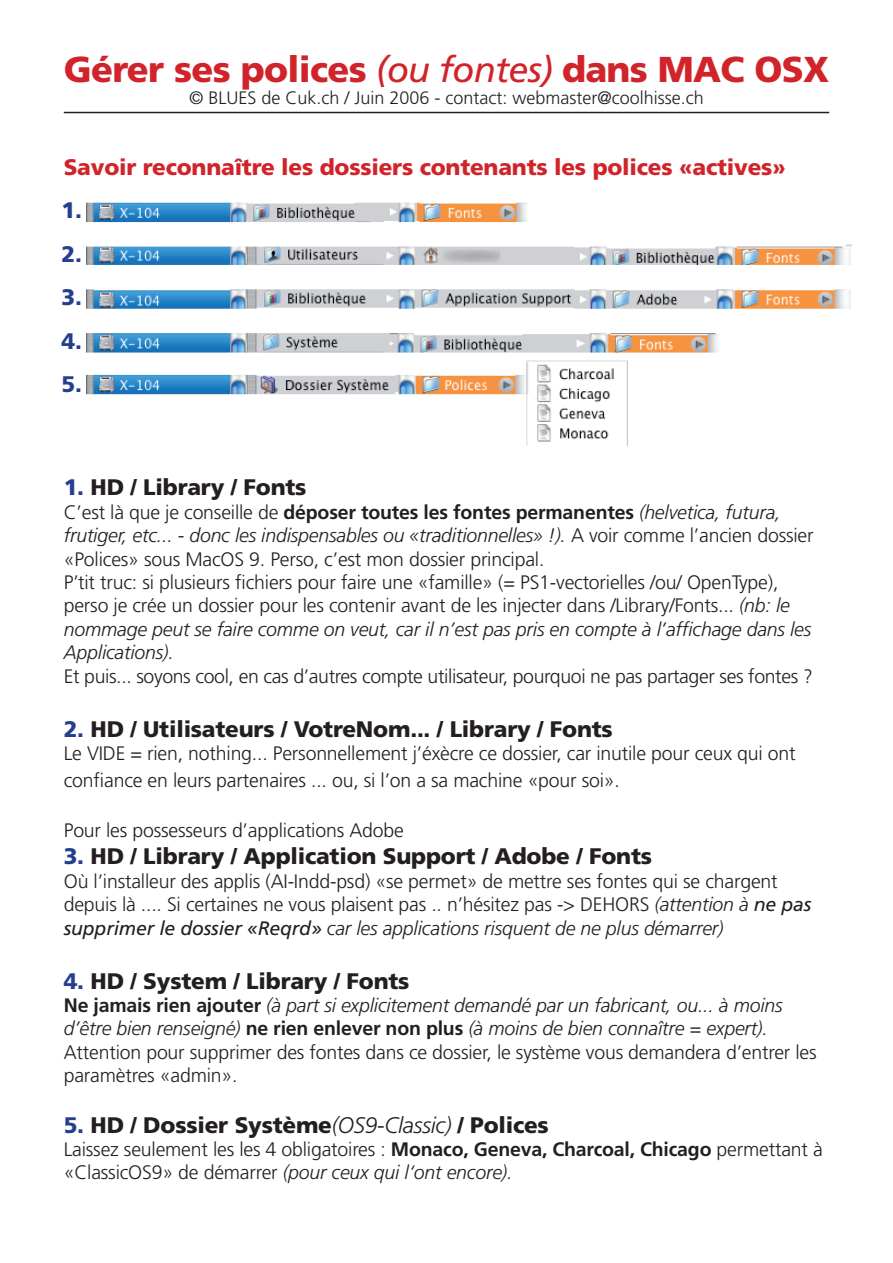
<style>
.page{position:relative;width:893px;height:1263px;background:#fff}
.page>*{position:absolute;margin:0;border:0;box-sizing:border-box;transform-origin:0 0}
.t1{font:900 36px "Frutiger";letter-spacing:-.02em;color:#d1232a}
.t2{font:900 22.5px "Frutiger";letter-spacing:-.01em;color:#231f20}
.t3{font:900 22.5px "Frutiger";letter-spacing:-.01em;color:#d1232a}
.t4{font:900 22.5px/43.5px "Frutiger";color:#253f8e;text-align:justify}
.t5{font:300 19.5px/23.4px "Frutiger";letter-spacing:-.01em;color:#231f20}
.t6{font:italic 300 19.5px/23.4px "Frutiger";letter-spacing:-.01em;color:#231f20}
.t7{font:300 18px "Frutiger";color:#231f20}
.s1{font-weight:400;font-style:italic}
.s2{color:#253f8e}
.s3{font-weight:700}
.s4{font-style:italic}
.s5{font-weight:700;font-style:normal}
.s6{font-style:normal}
.s7{font-weight:300;font-style:italic}
</style>
<div class="page">
<hr style="left:64px;top:112px;width:765px;height:1px;background:#231f20">
<img style="left:86px;top:202px;width:765px;height:244px">
<h1 class="t1" style="left:64px;top:48px;width:767px">Gérer ses polices <span class="s1">(ou fontes)</span> dans MAC OSX</h1>
<p class="t7" style="left:189px;top:87px;width:516px">© BLUES de Cuk.ch / Juin 2006 - contact: webmaster@coolhisse.ch</p>
<p class="t3" style="left:64px;top:153px;width:724px">Savoir reconnaître les dossiers contenants les polices «actives»</p>
<p class="t4" style="left:62px;top:188px;width:22px">1.<br>2.<br>3.<br>4.<br>5.</p>
<p class="t2" style="left:64px;top:474px;width:244px"><span class="s2">1.</span> HD / Library / Fonts</p>
<p class="t5" style="left:64px;top:500px;width:751px">C’est là que je conseille de <span class="s3">déposer toutes les fontes permanentes</span> <span class="s4">(helvetica, futura, frutiger, etc... - donc les indispensables ou «traditionnelles» !).</span> A voir comme l’ancien dossier «Polices» sous MacOS 9. Perso, c’est mon dossier principal.<br>P’tit truc: si plusieurs fichiers pour faire une «famille» (= PS1-vectorielles /ou/ OpenType), perso je crée un dossier pour les contenir avant de les injecter dans /Library/Fonts... <span class="s4">(nb: le nommage peut se faire comme on veut, car il n’est pas pris en compte à l’affichage dans les Applications).</span></p>
<p class="t5" style="left:64px;top:664px;width:750px">Et puis... soyons cool, en cas d’autres compte utilisateur, pourquoi ne pas partager ses fontes ?</p>
<p class="t2" style="left:64px;top:715px;width:551px"><span class="s2">2.</span> HD / Utilisateurs / VotreNom... / Library / Fonts</p>
<p class="t5" style="left:64px;top:740px;width:733px;line-height:27px">Le VIDE = rien, nothing... Personnellement j’éxècre ce dossier, car inutile pour ceux qui ont confiance en leurs partenaires ... ou, si l’on a sa machine «pour soi».</p>
<p class="t5" style="left:64px;top:819px;width:342px">Pour les possesseurs d’applications Adobe</p>
<p class="t2" style="left:64px;top:843px;width:590px"><span class="s2">3.</span> HD / Library / Application Support / Adobe / Fonts</p>
<p class="t5" style="left:64px;top:869px;width:749px">Où l’installeur des applis (AI-Indd-psd) «se permet» de mettre ses fontes qui se chargent depuis là .... Si certaines ne vous plaisent pas .. n’hésitez pas -&gt; DEHORS <span class="s4">(attention à</span> <span class="s1">ne pas supprimer le dossier «Reqrd»</span> <span class="s4">car les applications risquent de ne plus démarrer)</span></p>
<p class="t2" style="left:64px;top:967px;width:347px"><span class="s2">4.</span> HD / System / Library / Fonts</p>
<p class="t6" style="left:64px;top:993px;width:754px"><span class="s5">Ne jamais rien ajouter</span> (à part si explicitement demandé par un fabricant, ou... à moins d’être bien renseigné) <span class="s5">ne rien enlever non plus</span> (à moins de bien connaître = expert).<br><span class="s6">Attention pour supprimer des fontes dans ce dossier, le système vous demandera d’entrer les paramètres «admin».</span></p>
<p class="t2" style="left:64px;top:1111px;width:487px"><span class="s2">5.</span> HD / Dossier Système<span class="s7">(OS9-Classic)</span> / Polices</p>
<p class="t5" style="left:64px;top:1137px;width:760px">Laissez seulement les les 4 obligatoires : <span class="s3">Monaco, Geneva, Charcoal, Chicago</span> permettant à «ClassicOS9» de démarrer <span class="s4">(pour ceux qui l‘ont encore).</span></p>
</div>
